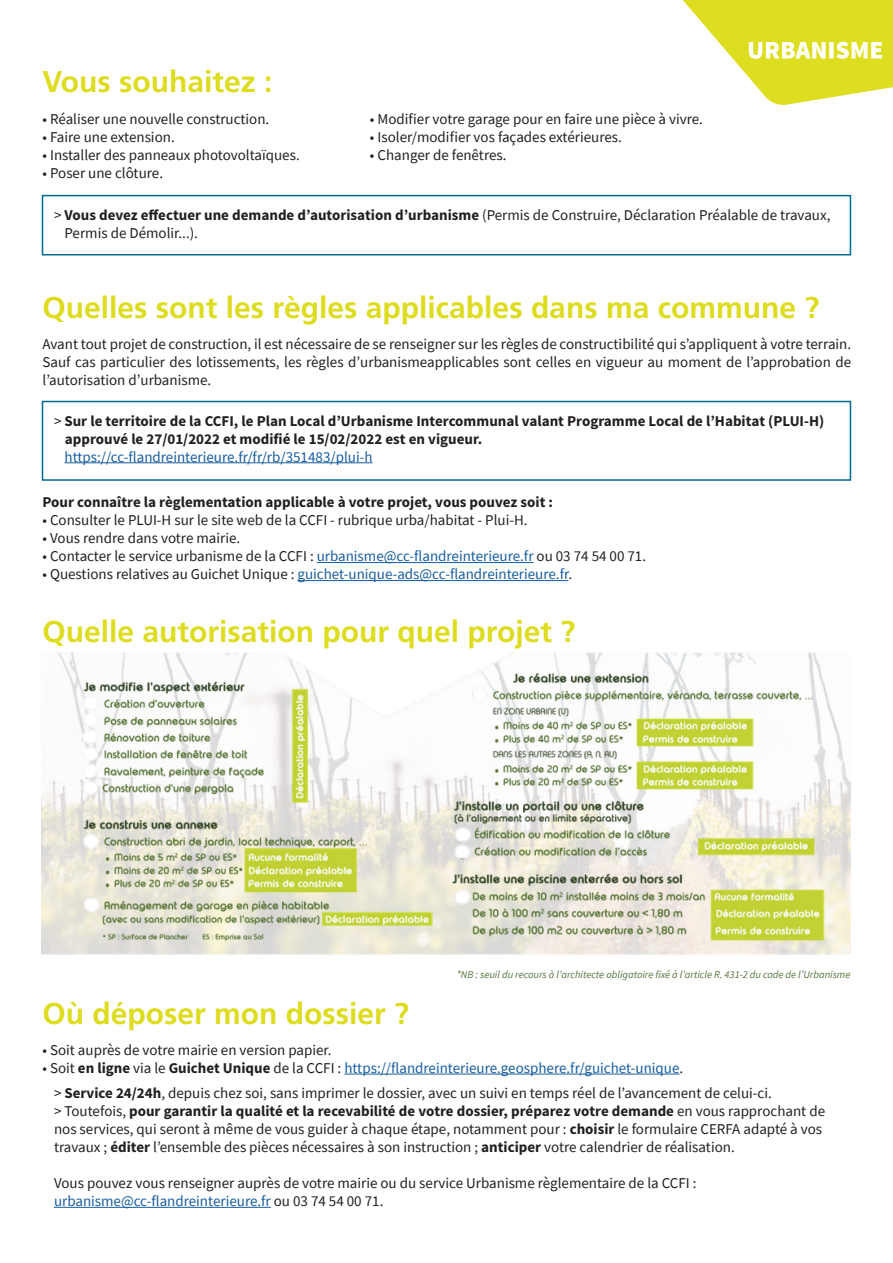
<style>
.page{position:relative;width:893px;height:1263px;background:#fff}
.page>*{position:absolute;margin:0;border:0;box-sizing:border-box;transform-origin:0 0}
.t1{font:700 30px "Frutiger";color:#dddc1f}
.t2{font:15px/18px "Source Sans Pro";color:#231f20}
.t3{font:15px "Source Sans Pro";color:#175d9e}
.t4{font:700 15px/18px "Source Sans Pro";color:#231f20}
.t5{font:italic 10.5px "Source Sans Pro";color:#56753e}
.s1{font-weight:700}
.s2{font-weight:400}
.s3{color:#175d9e}
.s4{color:#231f20}
.s5{font-weight:700;color:#231f20}
</style>
<div class="page">
<hr style="left:317px;top:562px;width:217px;height:1px;background:#175d9e">
<hr style="left:298px;top:580px;width:270px;height:1px;background:#175d9e">
<div style="left:42px;top:195px;width:809px;height:60px;border:2px solid #016a90"></div>
<div style="left:42px;top:401px;width:809px;height:80px;border:2px solid #016a90"></div>
<hr style="left:64px;top:462px;width:309px;height:1px;background:#175d9e">
<img style="left:42px;top:653px;width:808px;height:301px">
<hr style="left:344px;top:1074px;width:335px;height:1px;background:#175d9e">
<hr style="left:54px;top:1207px;width:217px;height:1px;background:#175d9e">
<svg style="left:683px;top:0;width:210px;height:105px"></svg>
<p class="t1" style="left:43px;top:64px;width:232px">Vous souhaitez :</p>
<p class="t2" style="left:43px;top:110px;width:228px">• Réaliser une nouvelle construction.</p>
<p class="t2" style="left:43px;top:128px;width:134px">• Faire une extension.</p>
<p class="t2" style="left:43px;top:146px;width:259px">• Installer des panneaux photovoltaïques.</p>
<p class="t2" style="left:43px;top:164px;width:122px">• Poser une clôture.</p>
<p class="t2" style="left:370px;top:110px;width:335px">• Modifier votre garage pour en faire une pièce à vivre.</p>
<p class="t2" style="left:370px;top:128px;width:253px">• Isoler/modifier vos façades extérieures.</p>
<p class="t2" style="left:370px;top:146px;width:138px">• Changer de fenêtres.</p>
<p class="t2" style="left:64px;top:206px;width:768px;text-indent:-10px">&gt; <span class="s1">Vous devez effectuer une demande d’autorisation d’urbanisme</span> (Permis de Construire, Déclaration Préalable de travaux,<br>Permis de Démolir...).</p>
<p class="t1" style="left:43px;top:290px;width:778px">Quelles sont les règles applicables dans ma commune ?</p>
<p class="t2" style="left:43px;top:335px;width:810px;text-align:justify">Avant tout projet de construction, il est nécessaire de se renseigner sur les règles de constructibilité qui s’appliquent à votre terrain.<br>Sauf cas particulier des lotissements, les règles d’urbanismeapplicables sont celles en vigueur au moment de l’approbation de l’autorisation d’urbanisme.</p>
<p class="t4" style="left:65px;top:412px;width:761px;text-indent:-11px"><span class="s2">&gt;</span> Sur le territoire de la CCFI, le Plan Local d’Urbanisme Intercommunal valant Programme Local de l’Habitat (PLUI-H) approuvé le 27/01/2022 et modifié le 15/02/2022 est en vigueur.</p>
<p class="t3" style="left:64px;top:447px;width:310px">https://cc-flandreinterieure.fr/fr/rb/351483/plui-h</p>
<p class="t4" style="left:43px;top:494px;width:512px">Pour connaître la règlementation applicable à votre projet, vous pouvez soit :</p>
<p class="t2" style="left:43px;top:511px;width:487px">• Consulter le PLUI-H sur le site web de la CCFI - rubrique urba/habitat - Plui-H.</p>
<p class="t2" style="left:43px;top:529px;width:199px">• Vous rendre dans votre mairie.</p>
<p class="t2" style="left:43px;top:547px;width:605px">• Contacter le service urbanisme de la CCFI : <span class="s3">urbanisme@cc-flandreinterieure.fr</span> ou 03 74 54 00 71.</p>
<p class="t3" style="left:43px;top:565px;width:531px"><span class="s4">• Questions relatives au Guichet Unique :</span> guichet-unique-ads@cc-flandreinterieure.fr<span class="s4">.</span></p>
<p class="t1" style="left:43px;top:614px;width:534px">Quelle autorisation pour quel projet ?</p>
<p class="t1" style="left:43px;top:995px;width:368px">Où déposer mon dossier ?</p>
<p class="t5" style="left:457px;top:967px;width:395px">*NB : seuil du recours à l’architecte obligatoire fixé à l’article R. 431-2 du code de l’Urbanisme</p>
<p class="t2" style="left:43px;top:1041px;width:291px">• Soit auprès de votre mairie en version papier.</p>
<p class="t3" style="left:43px;top:1058px;width:642px"><span class="s4">• Soit</span> <span class="s5">en ligne</span> <span class="s4">via le</span> <span class="s5">Guichet Unique</span> <span class="s4">de la CCFI :</span> https://flandreinterieure.geosphere.fr/guichet-unique<span class="s4">.</span></p>
<p class="t2" style="left:54px;top:1084px;width:719px">&gt; <span class="s1">Service 24/24h</span>, depuis chez soi, sans imprimer le dossier, avec un suivi en temps réel de l’avancement de celui-ci.</p>
<p class="t2" style="left:54px;top:1102px;width:773px">&gt; Toutefois, <span class="s1">pour garantir la qualité et la recevabilité de votre dossier, préparez votre demande</span> en vous rapprochant de nos services, qui seront à même de vous guider à chaque étape, notamment pour : <span class="s1">choisir</span> le formulaire CERFA adapté à vos travaux ; <span class="s1">éditer</span> l’ensemble des pièces nécessaires à son instruction ; <span class="s1">anticiper</span> votre calendrier de réalisation.</p>
<p class="t2" style="left:54px;top:1174px;width:644px">Vous pouvez vous renseigner auprès de votre mairie ou du service Urbanisme règlementaire de la CCFI :</p>
<p class="t3" style="left:54px;top:1192px;width:331px">urbanisme@cc-flandreinterieure.fr <span class="s4">ou 03 74 54 00 71.</span></p>
</div>
